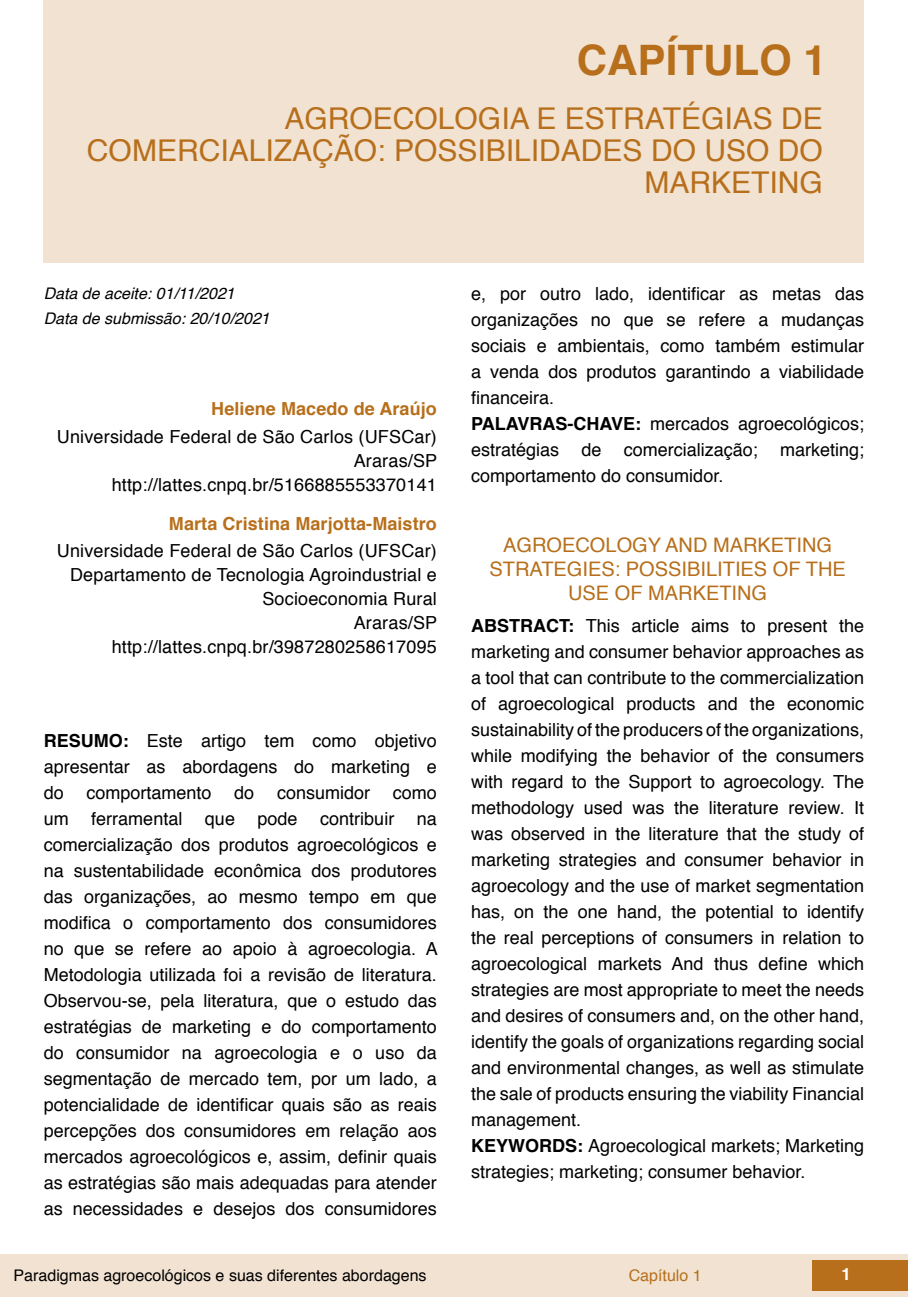
<style>
.page{position:relative;width:908px;height:1304px;background:#fff}
.page>*{position:absolute;margin:0;border:0;box-sizing:border-box;transform-origin:0 0}
.t1{font:700 42px "Helvetica";color:#b76f1b}
.t2{font:30px/32px "Helvetica";color:#b76f1b;text-align:right}
.t3{font:20px/24px "Helvetica";color:#b76f1b;text-align:center}
.t4{font:18px/26px "Helvetica";color:#000;text-align:right}
.t5{font:700 18px "Helvetica";letter-spacing:.005em;color:#b76f1b}
.t6{font:700 16.8px "Helvetica";color:#fff}
.t7{font:16px "Helvetica";color:#000}
.t8{font:italic 16px "Helvetica";color:#000}
.t9{font:16px "Helvetica";color:#b76f1b}
.s1{font-weight:700}
</style>
<div class="page">
<div style="left:0;top:1254px;width:906px;height:43px;background:#f1e2d2"></div>
<div style="left:812px;top:1261px;width:95px;height:30px;background:#b76f1b"></div>
<div style="left:44px;top:0;width:819px;height:263px;background:#f1e2d2"></div>
<h1 class="t1" style="left:576px;top:26px;width:251px">CAPÍTULO 1</h1>
<h2 class="t2" style="left:87px;top:104px;width:737px">AGROECOLOGIA E ESTRATÉGIAS DE<br>COMERCIALIZAÇÃO: POSSIBILIDADES DO USO DO<br>MARKETING</h2>
<p class="t8" style="left:44px;top:280px;width:192px">Data de aceite: 01/11/2021</p>
<p class="t8" style="left:44px;top:306px;width:227px">Data de submissão: 20/10/2021</p>
<p class="t5" style="left:211px;top:395px;width:227px">Heliene Macedo de Araújo</p>
<p class="t4" style="left:57px;top:425px;width:382px;line-height:24px">Universidade Federal de São Carlos (UFSCar)<br>Araras/SP http://lattes.cnpq.br/5166885553370141</p>
<p class="t5" style="left:169px;top:509px;width:269px">Marta Cristina Marjotta-Maistro</p>
<p class="t4" style="left:57px;top:540px;width:382px;line-height:24px">Universidade Federal de São Carlos (UFSCar)<br>Departamento de Tecnologia Agroindustrial e Socioeconomia Rural<br>Araras/SP http://lattes.cnpq.br/3987280258617095</p>
<p class="t4" style="left:44px;top:729px;width:394px;text-align:justify"><span class="s1">RESUMO:</span> Este artigo tem como objetivo apresentar as abordagens do marketing e do</p>
<p class="t4" style="left:86px;top:781px;width:127px">comportamento</p>
<p class="t4" style="left:234px;top:781px;width:22px">do</p>
<p class="t4" style="left:277px;top:781px;width:95px">consumidor</p>
<p class="t4" style="left:392px;top:781px;width:46px">como</p>
<p class="t4" style="left:44px;top:807px;width:27px">um</p>
<p class="t4" style="left:91px;top:807px;width:93px">ferramental</p>
<p class="t4" style="left:205px;top:807px;width:32px">que</p>
<p class="t4" style="left:257px;top:807px;width:42px">pode</p>
<p class="t4" style="left:320px;top:807px;width:76px">contribuir</p>
<p class="t4" style="left:44px;top:807px;width:395px;text-align:justify;text-indent:373px">na comercialização dos produtos agroecológicos e na sustentabilidade econômica dos produtores das organizações, ao mesmo tempo em que modifica o comportamento dos consumidores no que se refere ao apoio à agroecologia. A Metodologia utilizada foi a revisão de literatura.<br>Observou-se, pela literatura, que o estudo das estratégias de marketing e do comportamento do consumidor na agroecologia e o uso da segmentação de mercado tem, por um lado, a potencialidade de identificar quais são as reais percepções dos consumidores em relação aos mercados agroecológicos e, assim, definir quais as estratégias são mais adequadas para atender as necessidades e desejos dos consumidores</p>
<p class="t4" style="left:471px;top:281px;width:394px;text-align:left">e, por outro lado, identificar as metas das organizações no que se refere a mudanças sociais e ambientais, como também estimular a venda dos produtos garantindo a viabilidade financeira.<br><span class="s1">PALAVRAS-CHAVE:</span> mercados agroecológicos; estratégias de comercialização; marketing; comportamento do consumidor.</p>
<p class="t3" style="left:489px;top:534px;width:358px">AGROECOLOGY AND MARKETING<br>STRATEGIES: POSSIBILITIES OF THE<br>USE OF MARKETING</p>
<p class="t4" style="left:471px;top:613px;width:394px;text-align:left"><span class="s1">ABSTRACT:</span> This article aims to present the marketing and consumer behavior approaches as a tool that can contribute to the commercialization of agroecological products and the economic sustainability of the producers of the organizations, while modifying the behavior of the consumers with regard to the Support to agroecology. The methodology used was the literature review. It was observed in the literature that the study of marketing strategies and consumer behavior in agroecology and the use of market segmentation has, on the one hand, the potential to identify the real perceptions of consumers in relation to agroecological markets And thus define which strategies are most appropriate to meet the needs and desires of consumers and, on the other hand, identify the goals of organizations regarding social and environmental changes, as well as stimulate the sale of products ensuring the viability Financial management.<br><span class="s1">KEYWORDS:</span> Agroecological markets; Marketing strategies; marketing; consumer behavior.</p>
<p class="t7" style="left:14px;top:1263px;width:414px">Paradigmas agroecológicos e suas diferentes abordagens</p>
<p class="t9" style="left:628px;top:1263px;width:74px">Capítulo 1</p>
<p class="t6" style="left:841px;top:1261px;width:11px">1</p>
</div>
